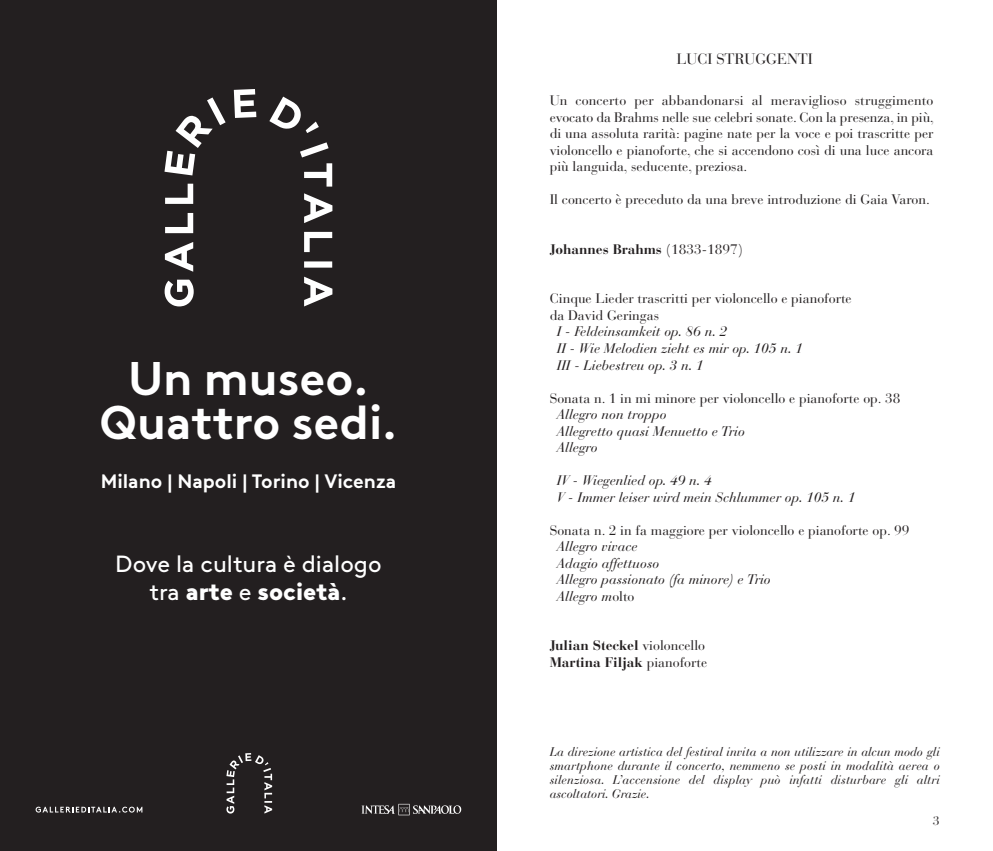
<style>
.page{position:relative;width:993px;height:851px;background:#fff}
.page>*{position:absolute;margin:0;border:0;box-sizing:border-box;transform-origin:0 0}
.t1{font:47.12px/43.8px "Brown LL Bold+FEJDZK";color:#fff;text-align:center}
.t2{font:23.38px "Brown LL Regular+SCCFYK";color:#fff}
.t3{font:23.38px "Brown LL Black+DXNLOR";color:#fff}
.t4{font:19.38px "Brown LL Bold+FEJDZK";color:#fff}
.t5{font:15px "Bauer Bodoni Std";color:#231f20}
.t6{font:13.75px/16.5px "Bauer Bodoni Std";color:#231f20;text-align:justify}
.t7{font:italic 13.75px/16.5px "Bauer Bodoni Std";color:#231f20}
.t8{font:700 13.75px/16.5px "Bauer Bodoni Std";color:#231f20}
.t9{font:italic 12.5px/13.8px "Bauer Bodoni Std";letter-spacing:.01em;color:#231f20;text-align:justify}
.t10{font:12.5px "Bauer Bodoni Std";color:#231f20}
.s1{font-family:"Brown LL Regular+SCCFYK"}
.s2{font-weight:400}
.s3{font-style:normal}
</style>
<div class="page">
<div style="left:0;top:0;width:496px;height:850px;background:#231f20"></div>
<svg style="left:226px;top:753px;width:46px;height:60px"></svg>
<svg style="left:361px;top:803px;width:100px;height:12px"></svg>
<svg style="left:36px;top:806px;width:106px;height:6px"></svg>
<svg style="left:164px;top:89px;width:168px;height:217px"></svg>
<svg style="left:247px;top:224px;width:3px;height:5px"></svg>
<h1 class="t1" style="left:99px;top:362px;width:299px">Un museo.<br>Quattro sedi.</h1>
<h3 class="t4" style="left:101px;top:474px;width:297px">Milano | Napoli | Torino | Vicenza</h3>
<h2 class="t2" style="left:115px;top:555px;width:268px">Dove la cultura è dialogo</h2>
<h2 class="t3" style="left:149px;top:583px;width:199px"><span class="s1">tra</span> arte <span class="s1">e</span> società<span class="s1">.</span></h2>
<p class="t5" style="left:676px;top:54px;width:138px">LUCI STRUGGENTI</p>
<p class="t6" style="left:549px;top:94px;width:386px">Un concerto per abbandonarsi al meraviglioso struggimento evocato da Brahms nelle sue celebri sonate. Con la presenza, in più, di una assoluta rarità: pagine nate per la voce e poi trascritte per violoncello e pianoforte, che si accendono così di una luce ancora più languida, seducente, preziosa.</p>
<p class="t6" style="left:549px;top:193px;width:381px">Il concerto è preceduto da una breve introduzione di Gaia Varon.</p>
<p class="t8" style="left:549px;top:242px;width:195px">Johannes Brahms <span class="s2">(1833-1897)</span></p>
<p class="t6" style="left:549px;top:292px;width:303px">Cinque Lieder trascritti per violoncello e pianoforte da David Geringas</p>
<p class="t7" style="left:556px;top:325px;width:247px">I - Feldeinsamkeit op. 86 n. 2<br>II - Wie Melodien zieht es mir op. 105 n. 1<br>III - Liebestreu op. 3 n. 1</p>
<p class="t6" style="left:549px;top:391px;width:352px">Sonata n. 1 in mi minore per violoncello e pianoforte op. 38</p>
<p class="t7" style="left:556px;top:408px;width:189px">Allegro non troppo<br>Allegretto quasi Menuetto e Trio<br>Allegro</p>
<p class="t7" style="left:556px;top:474px;width:300px">IV - Wiegenlied op. 49 n. 4<br>V - Immer leiser wird mein Schlummer op. 105 n. 1</p>
<p class="t6" style="left:549px;top:523px;width:361px">Sonata n. 2 in fa maggiore per violoncello e pianoforte op. 99</p>
<p class="t7" style="left:556px;top:540px;width:215px">Allegro vivace<br>Adagio affettuoso<br>Allegro passionato (fa minore) e Trio<br>Allegro m<span class="s3">olto</span></p>
<p class="t8" style="left:549px;top:638px;width:159px">Julian Steckel <span class="s2">violoncello<br></span>Martina Filjak <span class="s2">pianoforte</span></p>
<p class="t9" style="left:549px;top:746px;width:391px">La direzione artistica del festival invita a non utilizzare in alcun modo gli smartphone durante il concerto, nemmeno se posti in modalità aerea o silenziosa. L’accensione del display può infatti disturbare gli altri ascoltatori. Grazie.</p>
<p class="t10" style="left:932px;top:815px;width:8px">3</p>
</div>
